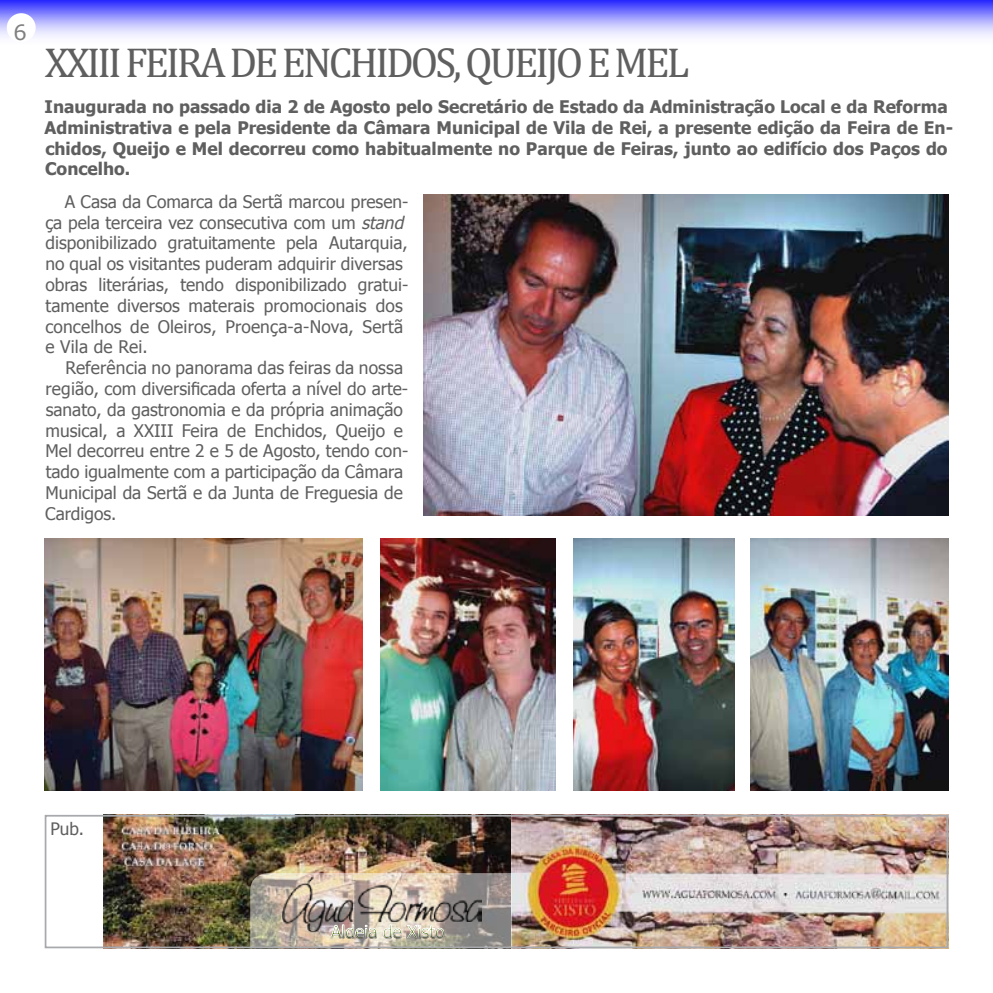
<style>
.page{position:relative;width:993px;height:993px;background:#fff}
.page>*{position:absolute;margin:0;border:0;box-sizing:border-box;transform-origin:0 0}
.t1{font:42px "Cambria";letter-spacing:-.07em;color:#5f5f5f}
.t2{font:21px "MS Reference Sans Serif";color:#808080}
.t3{font:17.5px "Tahoma";color:#4f7402}
.t4{font:17.32px/20.8px "Tahoma";color:#5f5f5f}
.t5{font:700 17.32px/20.8px "Tahoma";color:#5f5f5f}
.t6{font:17.15px "Tahoma";color:#5f5f5f}
.s1{font-style:italic}
</style>
<div class="page">
<svg style="left:0;top:0;width:992px;height:37px;background:#9a9aff"></svg>
<div style="left:7px;top:13px;width:29px;height:29px;background:#fff;border-radius:50%"></div>
<img style="left:380px;top:538px;width:175px;height:252px">
<img style="left:423px;top:194px;width:524px;height:321px">
<img style="left:573px;top:538px;width:161px;height:252px">
<img style="left:750px;top:538px;width:197px;height:252px">
<img style="left:45px;top:538px;width:317px;height:252px">
<img style="left:103px;top:817px;width:841px;height:127px">
<img style="left:250px;top:872px;width:261px;height:72px">
<div style="left:318px;top:917px;width:136px;height:27px;background:#fff;opacity:.75"></div>
<div style="left:321px;top:921px;width:136px;height:23px;background:#000;opacity:.75"></div>
<div style="left:45px;top:814px;width:902px;height:133px;border:2px solid #a7a9ac"></div>
<p class="t2" style="left:14px;top:19px;width:15px">6</p>
<h1 class="t1" style="left:45px;top:38px;width:646px">XXIII FEIRA DE ENCHIDOS, QUEIJO E MEL</h1>
<p class="t5" style="left:45px;top:95px;width:909px">Inaugurada no passado dia 2 de Agosto pelo Secretário de Estado da Administração Local e da Reforma Administrativa e pela Presidente da Câmara Municipal de Vila de Rei, a presente edição da Feira de En&shy;chidos, Queijo e Mel decorreu como habitualmente no Parque de Feiras, junto ao edifício dos Paços do Concelho.</p>
<p class="t4" style="left:45px;top:190px;width:364px;text-indent:19px">A Casa da Comarca da Sertã marcou presen&shy;ça pela terceira vez consecutiva com um <span class="s1">stand </span>disponibilizado gratuitamente pela Autarquia, no qual os visitantes puderam adquirir diversas obras literárias, tendo disponibilizado gratui&shy;tamente diversos materais promocionais dos concelhos de Oleiros, Proença-a-Nova, Sertã e Vila de Rei.</p>
<p class="t4" style="left:45px;top:356px;width:364px;text-indent:20px">Referência no panorama das feiras da nossa região, com diversificada oferta a nível do arte&shy;sanato, da gastronomia e da própria animação musical, a XXIII Feira de Enchidos, Queijo e Mel decorreu entre 2 e 5 de Agosto, tendo con&shy;tado igualmente com a participação da Câmara Municipal da Sertã e da Junta de Freguesia de Cardigos.</p>
<p class="t6" style="left:50px;top:816px;width:35px">Pub.</p>
<p class="t3" style="left:330px;top:919px;width:115px">Aldeia de Xisto</p>
</div>
